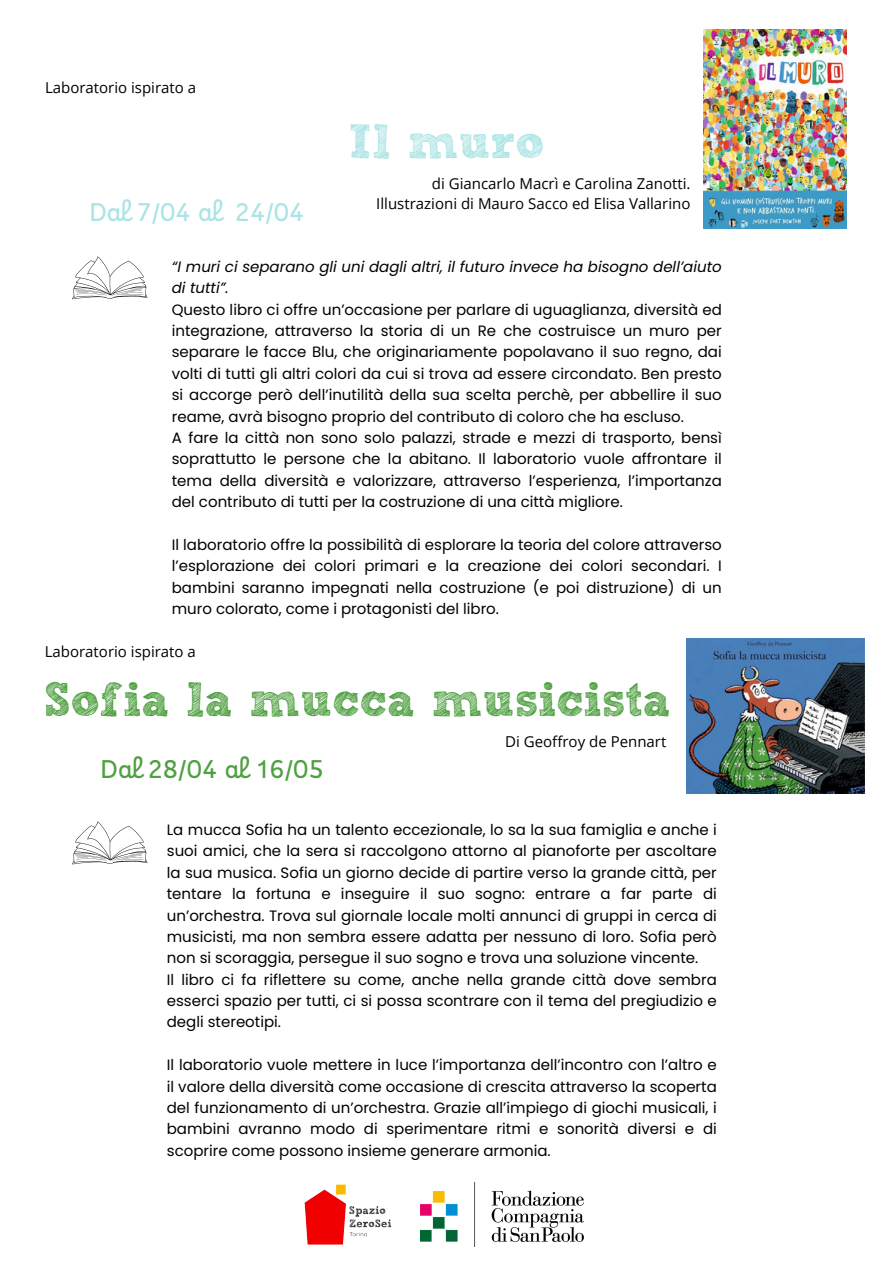
<style>
.page{position:relative;width:894px;height:1264px;background:#fff}
.page>*{position:absolute;margin:0;border:0;box-sizing:border-box;transform-origin:0 0}
.t1{font:48px "Sketch Rockwell";color:#4ea040}
.t2{font:48px "Sketch Rockwell";color:#abe4e5}
.t3{font:25.5px "Enfantine Web";color:#4ea040}
.t4{font:25.5px "Enfantine Web";color:#abe4e5}
.t5{font:15px/21.3px "Poppins";color:#000;text-align:justify}
.t6{font:15px/20.2px "Open Sans";color:#000;text-align:right}
.t7{font:italic 15px/21.3px "Poppins";color:#000}
</style>
<div class="page">
<img style="left:304px;top:1184px;width:88px;height:61px">
<img style="left:420px;top:1182px;width:163px;height:64px">
<img style="left:703px;top:30px;width:143px;height:199px">
<img style="left:686px;top:639px;width:177px;height:154px">
<svg style="left:72px;top:256px;width:75px;height:43px"></svg>
<svg style="left:72px;top:821px;width:75px;height:43px"></svg>
<p class="t6" style="left:45px;top:77px;width:153px">Laboratorio ispirato a</p>
<p class="t2" style="left:349px;top:122px;width:197px">Il muro</p>
<p class="t6" style="left:376px;top:173px;width:315px">di Giancarlo Macrì e Carolina Zanotti.<br>Illustrazioni di Mauro Sacco ed Elisa Vallarino</p>
<h1 class="t4" style="left:89px;top:201px;width:216px">Dal 7/04 al 24/04</h1>
<p class="t7" style="left:172px;top:256px;width:551px">“I muri ci separano gli uni dagli altri, il futuro invece ha bisogno dell’aiuto di tutti”.</p>
<h2 class="t5" style="left:172px;top:299px;width:551px">Questo libro ci offre un’occasione per parlare di uguaglianza, diversità ed integrazione, attraverso la storia di un Re che costruisce un muro per separare le facce Blu, che originariamente popolavano il suo regno, dai volti di tutti gli altri colori da cui si trova ad essere circondato. Ben presto si accorge però dell’inutilità della sua scelta perchè, per abbellire il suo reame, avrà bisogno proprio del contributo di coloro che ha escluso.</h2>
<p class="t5" style="left:172px;top:427px;width:551px">A fare la città non sono solo palazzi, strade e mezzi di trasporto, bensì soprattutto le persone che la abitano. Il laboratorio vuole affrontare il tema della diversità e valorizzare, attraverso l’esperienza, l’importanza del contributo di tutti per la costruzione di una città migliore.</p>
<p class="t5" style="left:172px;top:534px;width:551px">Il laboratorio offre la possibilità di esplorare la teoria del colore attraverso l’esplorazione dei colori primari e la creazione dei colori secondari. I bambini saranno impegnati nella costruzione (e poi distruzione) di un muro colorato, come i protagonisti del libro.</p>
<p class="t6" style="left:45px;top:640px;width:153px">Laboratorio ispirato a</p>
<p class="t1" style="left:44px;top:680px;width:627px">Sofia la mucca musicista</p>
<p class="t6" style="left:505px;top:731px;width:163px">Di Geoffroy de Pennart</p>
<p class="t3" style="left:101px;top:758px;width:225px">Dal 28/04 al 16/05</p>
<h2 class="t5" style="left:167px;top:819px;width:551px">La mucca Sofia ha un talento eccezionale, lo sa la sua famiglia e anche i suoi amici, che la sera si raccolgono attorno al pianoforte per ascoltare la sua musica. Sofia un giorno decide di partire verso la grande città, per tentare la fortuna e inseguire il suo sogno: entrare a far parte di un’orchestra. Trova sul giornale locale molti annunci di gruppi in cerca di musicisti, ma non sembra essere adatta per nessuno di loro. Sofia però non si scoraggia, persegue il suo sogno e trova una soluzione vincente.</h2>
<p class="t5" style="left:167px;top:968px;width:551px">Il libro ci fa riflettere su come, anche nella grande città dove sembra esserci spazio per tutti, ci si possa scontrare con il tema del pregiudizio e degli stereotipi.</p>
<p class="t5" style="left:167px;top:1054px;width:551px">Il laboratorio vuole mettere in luce l’importanza dell’incontro con l’altro e il valore della diversità come occasione di crescita attraverso la scoperta del funzionamento di un’orchestra. Grazie all’impiego di giochi musicali, i bambini avranno modo di sperimentare ritmi e sonorità diversi e di scoprire come possono insieme generare armonia.</p>
</div>
